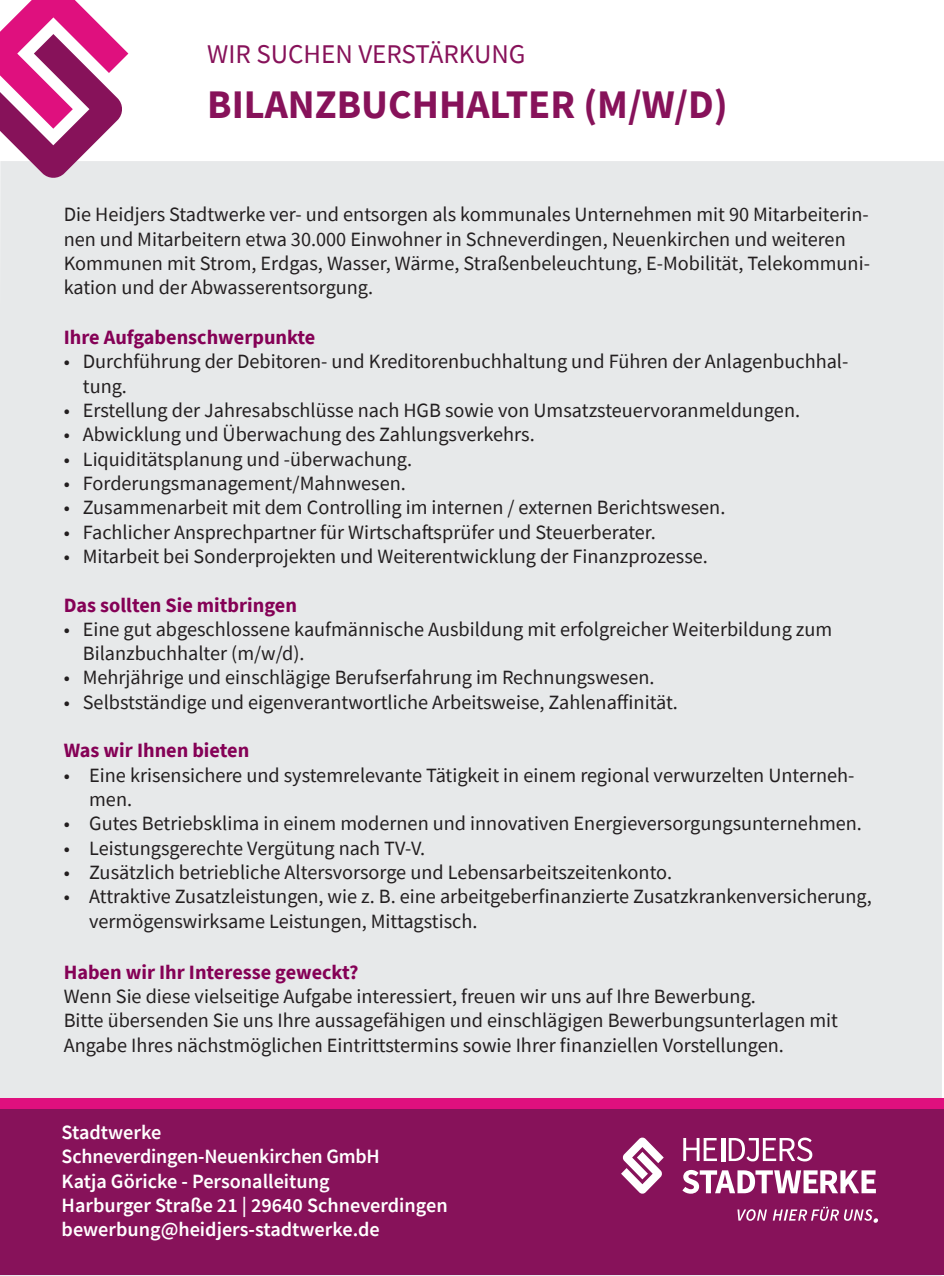
<style>
.page{position:relative;width:944px;height:1276px;background:#fff}
.page>*{position:absolute;margin:0;border:0;box-sizing:border-box;transform-origin:0 0}
.t1{font:700 40.5px "Source Sans Pro";color:#87125a}
.t2{font:27px "Source Sans Pro";color:#87125a}
.t3{font:20.25px/24.3px "Source Sans Pro";color:#231f20}
.t4{font:600 20.25px/24.3px "Source Sans Pro";color:#fff}
.t5{font:700 20.25px "Source Sans Pro";color:#850156}
</style>
<div class="page">
<div style="left:0;top:161px;width:944px;height:1115px;background:#e7e9ea"></div>
<div style="left:0;top:1098px;width:944px;height:13px;background:#df107e"></div>
<div style="left:0;top:1109px;width:943px;height:165px;background:#87125a"></div>
<svg style="left:682px;top:1170px;width:194px;height:23px"></svg>
<svg style="left:683px;top:1138px;width:34px;height:23px"></svg>
<div style="left:721px;top:1138px;width:5px;height:23px;background:#fff"></div>
<svg style="left:729px;top:1137px;width:83px;height:24px"></svg>
<svg style="left:621px;top:1137px;width:43px;height:57px"></svg>
<svg style="left:737px;top:1209px;width:30px;height:11px"></svg>
<svg style="left:773px;top:1206px;width:105px;height:16px"></svg>
<svg style="left:0;top:0;width:128px;height:179px"></svg>
<h2 class="t2" style="left:207px;top:37px;width:320px">WIR SUCHEN VERSTÄRKUNG</h2>
<h1 class="t1" style="left:207px;top:77px;width:522px">BILANZBUCHHALTER (M/W/D)</h1>
<p class="t3" style="left:64px;top:202px;width:808px">Die Heidjers Stadtwerke ver- und entsorgen als kommunales Unternehmen mit 90 Mitarbeiterin&shy;nen und Mitarbeitern etwa 30.000 Einwohner in Schneverdingen, Neuenkirchen und weiteren Kommunen mit Strom, Erdgas, Wasser, Wärme, Straßenbeleuchtung, E-Mobilität, Telekommuni&shy;kation und der Abwasserentsorgung.</p>
<p class="t5" style="left:64px;top:324px;width:253px">Ihre Aufgabenschwerpunkte</p>
<p class="t3" style="left:83px;top:349px;width:767px;text-indent:-19px">• Durchführung der Debitoren- und Kreditorenbuchhaltung und Führen der Anlagenbuchhal&shy;tung.</p>
<p class="t3" style="left:64px;top:398px;width:738px">• Erstellung der Jahresabschlüsse nach HGB sowie von Umsatzsteuervoranmeldungen.</p>
<p class="t3" style="left:64px;top:422px;width:473px">• Abwicklung und Überwachung des Zahlungsverkehrs.</p>
<p class="t3" style="left:64px;top:447px;width:350px">• Liquiditätsplanung und -überwachung.</p>
<p class="t3" style="left:64px;top:471px;width:344px">• Forderungsmanagement/Mahnwesen.</p>
<p class="t3" style="left:64px;top:495px;width:663px">• Zusammenarbeit mit dem Controlling im internen / externen Berichtswesen.</p>
<p class="t3" style="left:64px;top:519px;width:594px">• Fachlicher Ansprechpartner für Wirtschaftsprüfer und Steuerberater.</p>
<p class="t3" style="left:64px;top:544px;width:646px">• Mitarbeit bei Sonderprojekten und Weiterentwicklung der Finanzprozesse.</p>
<p class="t5" style="left:64px;top:591px;width:235px">Das sollten Sie mitbringen</p>
<p class="t3" style="left:83px;top:617px;width:751px;text-indent:-19px">• Eine gut abgeschlossene kaufmännische Ausbildung mit erfolgreicher Weiterbildung zum<br>Bilanzbuchhalter (m/w/d).</p>
<p class="t3" style="left:64px;top:665px;width:592px">• Mehrjährige und einschlägige Berufserfahrung im Rechnungswesen.</p>
<p class="t3" style="left:64px;top:690px;width:616px">• Selbstständige und eigenverantwortliche Arbeitsweise, Zahlenaffinität.</p>
<p class="t5" style="left:64px;top:737px;width:187px">Was wir Ihnen bieten</p>
<p class="t3" style="left:89px;top:762px;width:767px;text-indent:-26px">• Eine krisensichere und systemrelevante Tätigkeit in einem regional verwurzelten Unterneh&shy;men.</p>
<p class="t3" style="left:64px;top:811px;width:800px">• Gutes Betriebsklima in einem modernen und innovativen Energieversorgungsunternehmen.</p>
<p class="t3" style="left:64px;top:835px;width:363px">• Leistungsgerechte Vergütung nach TV-V.</p>
<p class="t3" style="left:64px;top:860px;width:610px">• Zusätzlich betriebliche Altersvorsorge und Lebensarbeitszeitenkonto.</p>
<p class="t3" style="left:89px;top:884px;width:784px;text-indent:-26px">• Attraktive Zusatzleistungen, wie z. B. eine arbeitgeberfinanzierte Zusatzkrankenversicherung, vermögenswirksame Leistungen, Mittagstisch.</p>
<p class="t5" style="left:64px;top:958px;width:296px">Haben wir Ihr Interesse geweckt?</p>
<p class="t3" style="left:64px;top:984px;width:776px">Wenn Sie diese vielseitige Aufgabe interessiert, freuen wir uns auf Ihre Bewerbung.<br>Bitte übersenden Sie uns Ihre aussagefähigen und einschlägigen Bewerbungsunterlagen mit<br>Angabe Ihres nächstmöglichen Eintrittstermins sowie Ihrer finanziellen Vorstellungen.</p>
<p class="t4" style="left:62px;top:1120px;width:388px">Stadtwerke<br>Schneverdingen-Neuenkirchen GmbH<br>Katja Göricke - Personalleitung<br>Harburger Straße 21 | 29640 Schneverdingen bewerbung@heidjers-stadtwerke.de</p>
</div>
